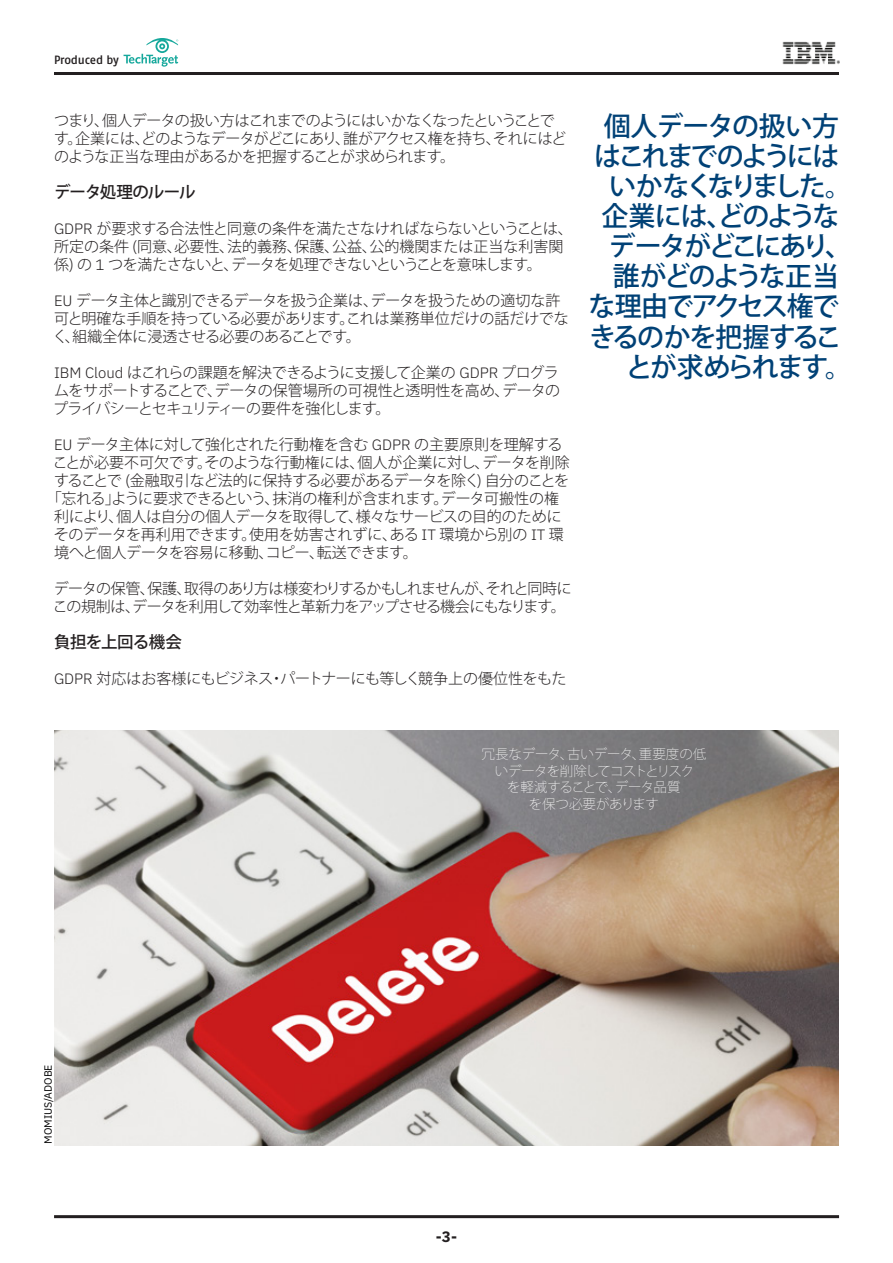
<style>
.page{position:relative;width:893px;height:1263px;background:#fff}
.page>*{position:absolute;margin:0;border:0;box-sizing:border-box;transform-origin:0 0}
.Premium_pullquote{font:500 27px "Koz Go Pro";letter-spacing:-.085em;color:#004176}
.Premium_pullquote-2{font:500 27px "Koz Go Pro";letter-spacing:-.115em;color:#004176}
.Premium_pullquote-3{font:500 27px "Koz Go Pro";letter-spacing:-.14em;color:#004176}
.Premium_pullquote-4{font:500 27px "Koz Go Pro";letter-spacing:-.065em;color:#004176}
.Premium_pullquote-5{font:500 27px "Koz Go Pro";letter-spacing:-.045em;color:#004176}
.Premium_pullquote-6{font:500 27px "Koz Go Pro";letter-spacing:-.025em;color:#004176}
.Premium_crosshead{font:500 16.5px "Koz Go Pro";letter-spacing:-.045em;color:#231f20}
.Premium_body_copy{font:300 15px/18px "Koz Go Pro";letter-spacing:-.02em;color:#231f20}
.Premium_body_copy-2{font:300 15px/18px "Koz Go Pro";letter-spacing:-.045em;color:#231f20}
.Premium_body_copy-3{font:300 15px/18px "Koz Go Pro";letter-spacing:-.055em;color:#231f20}
.Premium_body_copy-4{font:300 15px "Koz Go Pro";color:#231f20}
.t1{font:700 15px "IBM Plex Sans";color:#231f20}
.t2{font:200 13.5px/16.5px "Koz Go Pro";letter-spacing:-.02em;color:#fff;text-align:center}
.t3{font:500 12px "Fago OT";letter-spacing:-.015em;color:#231f20}
.Picture_credit{font:10.5px "IBM Plex Sans";color:#000}
.s1{font-family:"IBM Plex Sans"}
</style>
<div class="page">
<hr style="left:54px;top:72px;width:785px;height:3px;background:#231f20">
<hr style="left:54px;top:1215px;width:785px;height:3px;background:#231f20">
<img style="left:782px;top:41px;width:58px;height:24px">
<svg style="left:124px;top:38px;width:54px;height:29px"></svg>
<img style="left:54px;top:731px;width:785px;height:414px">
<p class="t3" style="left:54px;top:52px;width:66px">Produced by</p>
<p class="Premium_body_copy-2" style="left:54px;top:112px;width:514px">つまり、個人データの扱い方はこれまでのようにはいかなくなったということです。企業には、どのようなデータがどこにあり、誰がアクセス権を持ち、それにはどのような正当な理由があるかを把握することが求められます。</p>
<p class="Premium_crosshead" style="left:54px;top:181px;width:143px">データ処理のルール</p>
<p class="Premium_body_copy" style="left:54px;top:220px;width:520px"><span class="s1">GDPR</span> が要求する合法性と同意の条件を満たさなければならないということは、所定の条件 (同意、必要性、法的義務、保護、公益、公的機関または正当な利害関係) の <span class="s1">1</span> つを満たさないと、データを処理できないということを意味します。</p>
<p class="Premium_body_copy" style="left:53px;top:292px;width:517px"><span class="s1">EU</span> データ主体と識別できるデータを扱う企業は、データを扱うための適切な許可と明確な手順を持っている必要があります。これは業務単位だけの話だけでなく、組織全体に浸透させる必要のあることです。</p>
<p class="Premium_body_copy" style="left:53px;top:364px;width:509px;text-align:justify"><span class="s1">IBM Cloud</span> はこれらの課題を解決できるように支援して企業の <span class="s1">GDPR</span> プログラムをサポートすることで、データの保管場所の可視性と透明性を高め、データのプライバシーとセキュリティーの要件を強化します。</p>
<p class="Premium_body_copy" style="left:54px;top:436px;width:510px"><span class="s1">EU</span> データ主体に対して強化された行動権を含む <span class="s1">GDPR</span> の主要原則を理解する</p>
<p class="Premium_body_copy-4" style="left:53px;top:453px;width:518px">ことが必要不可欠です。そのような行動権には、個人が企業に対し、データを削除</p>
<p class="Premium_body_copy" style="left:54px;top:472px;width:517px">することで (金融取引など法的に保持する必要があるデータを除く) 自分のことを</p>
<p class="Premium_body_copy" style="left:47px;top:490px;width:514px">「忘れる」ように要求できるという、抹消の権利が含まれます。データ可搬性の権</p>
<p class="Premium_body_copy" style="left:54px;top:508px;width:509px">利により、個人は自分の個人データを取得して、様々なサービスの目的のために</p>
<p class="Premium_body_copy" style="left:54px;top:526px;width:512px">そのデータを再利用できます。使用を妨害されずに、ある <span class="s1">IT</span> 環境から別の <span class="s1">IT</span> 環</p>
<p class="Premium_body_copy" style="left:54px;top:544px;width:365px">境へと個人データを容易に移動、コピー、転送できます。</p>
<p class="Premium_body_copy-3" style="left:53px;top:580px;width:520px">データの保管、保護、取得のあり方は様変わりするかもしれませんが、それと同時にこの規制は、データを利用して効率性と革新力をアップさせる機会にもなります。</p>
<p class="Premium_crosshead" style="left:54px;top:631px;width:129px">負担を上回る機会</p>
<p class="Premium_body_copy" style="left:54px;top:670px;width:514px"><span class="s1">GDPR</span> 対応はお客様にもビジネス・パートナーにも等しく競争上の優位性をもた</p>
<p class="Premium_pullquote-6" style="left:604px;top:109px;width:237px">個人データの扱い方</p>
<p class="Premium_pullquote-2" style="left:594px;top:139px;width:247px">はこれまでのようには</p>
<p class="Premium_pullquote-3" style="left:609px;top:169px;width:244px">いかなくなりました。</p>
<p class="Premium_pullquote" style="left:602px;top:199px;width:239px">企業には、どのような</p>
<p class="Premium_pullquote" style="left:609px;top:229px;width:245px">データがどこにあり、</p>
<p class="Premium_pullquote" style="left:613px;top:259px;width:228px">誰がどのような正当</p>
<p class="Premium_pullquote-4" style="left:588px;top:289px;width:252px">な理由でアクセス権で</p>
<p class="Premium_pullquote-5" style="left:589px;top:319px;width:254px">きるのかを把握するこ</p>
<p class="Premium_pullquote" style="left:626px;top:349px;width:228px">とが求められます。</p>
<p class="Picture_credit" style="left:40px;top:1144px;width:81px;rotate:-90deg">MOMIUS/ADOBE</p>
<p class="t2" style="left:481px;top:746px;width:226px">冗長なデータ、古いデータ、重要度の低いデータを削除してコストとリスク<br>を軽減することで、データ品質<br>を保つ必要があります</p>
<p class="t1" style="left:436px;top:1225px;width:23px">-3-</p>
</div>
